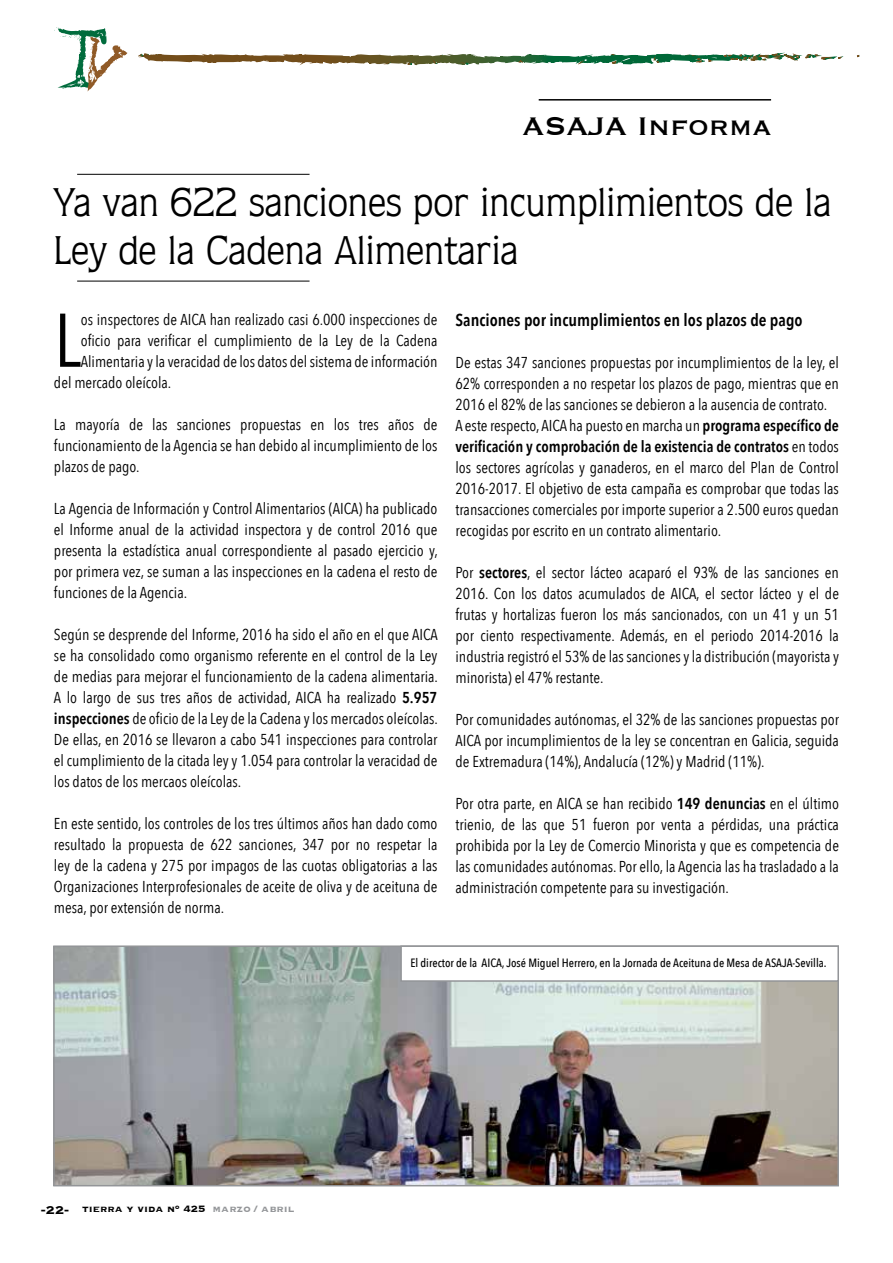
<style>
.page{position:relative;width:893px;height:1263px;background:#fff}
.page>*{position:absolute;margin:0;border:0;box-sizing:border-box;transform-origin:0 0}
.t1{font:75px "Avenir Next Condensed";color:#000}
.t2{font:40.5px/48px "Quorum Std";color:#000}
.t3{font:33px "Copperplate";color:#000}
.t4{font:600 17.25px "Avenir Next Condensed";color:#000}
.t5{font:15.75px/21px "Avenir Next Condensed";color:#000;text-align:justify}
.t6{font:500 12px "Avenir Next Condensed";color:#000}
.t7{font:700 12px "Copperplate";color:#000}
.s1{font-weight:600}
.s2{font-size:15px}
.s3{color:#939598}
</style>
<div class="page">
<svg style="left:54px;top:27px;width:790px;height:65px"></svg>
<hr style="left:539px;top:99px;width:232px;height:2px;background:#000">
<hr style="left:77px;top:174px;width:233px;height:1px;background:#000">
<hr style="left:77px;top:281px;width:233px;height:1px;background:#000">
<img style="left:56px;top:948px;width:780px;height:235px">
<div style="left:53px;top:945px;width:786px;height:241px;border:2px solid #939598"></div>
<div style="left:401px;top:946px;width:437px;height:35px;background:#fff"></div>
<div style="left:400px;top:945px;width:439px;height:37px;border:2px solid #939598"></div>
<h3 class="t3" style="left:523px;top:105px;width:250px">ASAJA Informa</h3>
<h2 class="t2" style="left:53px;top:179px;width:780px">Ya van 622 sanciones por incumplimientos de la<br>Ley de la Cadena Alimentaria</h2>
<h1 class="t1" style="left:54px;top:276px;width:28px">L</h1>
<p class="t5" style="left:81px;top:308px;width:358px">os inspectores de AICA han realizado casi 6.000 inspecciones de</p>
<p class="t5" style="left:81px;top:329px;width:358px">oficio para verificar el cumplimiento de la Ley de la Cadena</p>
<p class="t5" style="left:81px;top:350px;width:358px">Alimentaria y la veracidad de los datos del sistema de información</p>
<p class="t5" style="left:54px;top:371px;width:119px">del mercado oleícola.</p>
<p class="t5" style="left:54px;top:413px;width:385px">La mayoría de las sanciones propuestas en los tres años de funcionamiento de la Agencia se han debido al incumplimiento de los plazos de pago.</p>
<p class="t5" style="left:54px;top:497px;width:385px">La Agencia de Información y Control Alimentarios (AICA) ha publicado el Informe anual de la actividad inspectora y de control 2016 que presenta la estadística anual correspondiente al pasado ejercicio y, por primera vez, se suman a las inspecciones en la cadena el resto de funciones de la Agencia.</p>
<p class="t5" style="left:54px;top:623px;width:385px">Según se desprende del Informe, 2016 ha sido el año en el que AICA se ha consolidado como organismo referente en el control de la Ley de medias para mejorar el funcionamiento de la cadena alimentaria.<br>A lo largo de sus tres años de actividad, AICA ha realizado <span class="s1">5.957 inspecciones</span> de oficio de la Ley de la Cadena y los mercados oleícolas.<br>De ellas, en 2016 se llevaron a cabo 541 inspecciones para controlar el cumplimiento de la citada ley y 1.054 para controlar la veracidad de los datos de los mercaos oleícolas.</p>
<p class="t5" style="left:54px;top:812px;width:385px">En este sentido, los controles de los tres últimos años han dado como resultado la propuesta de 622 sanciones, 347 por no respetar la ley de la cadena y 275 por impagos de las cuotas obligatorias a las Organizaciones Interprofesionales de aceite de oliva y de aceituna de mesa, por extensión de norma.</p>
<p class="t4" style="left:455px;top:305px;width:349px">Sanciones por incumplimientos en los plazos de pago</p>
<p class="t5" style="left:455px;top:351px;width:385px;text-align:left">De estas 347 sanciones propuestas por incumplimientos de la ley, el 62% corresponden a no respetar los plazos de pago, mientras que en 2016 el 82% de las sanciones se debieron a la ausencia de contrato.<br>A este respecto, AICA ha puesto en marcha un <span class="s1">programa específico de verificación y comprobación de la existencia de contratos</span> en todos los sectores agrícolas y ganaderos, en el marco del Plan de Control 2016-2017. El objetivo de esta campaña es comprobar que todas las transacciones comerciales por importe superior a 2.500 euros quedan recogidas por escrito en un contrato alimentario.</p>
<p class="t5" style="left:455px;top:561px;width:385px">Por <span class="s1">sectores</span>, el sector lácteo acaparó el 93% de las sanciones en 2016. Con los datos acumulados de AICA, el sector lácteo y el de frutas y hortalizas fueron los más sancionados, con un 41 y un 51 por ciento respectivamente. Además, en el periodo 2014-2016 la industria registró el 53% de las sanciones y la distribución (mayorista y minorista) el 47% restante.</p>
<p class="t5" style="left:455px;top:708px;width:385px">Por comunidades autónomas, el 32% de las sanciones propuestas por AICA por incumplimientos de la ley se concentran en Galicia, seguida de Extremadura (14%), Andalucía (12%) y Madrid (11%).</p>
<p class="t5" style="left:455px;top:792px;width:385px">Por otra parte, en AICA se han recibido <span class="s1">149 denuncias</span> en el último trienio, de las que 51 fueron por venta a pérdidas, una práctica prohibida por la Ley de Comercio Minorista y que es competencia de las comunidades autónomas. Por ello, la Agencia las ha trasladado a la administración competente para su investigación.</p>
<p class="t7" style="left:41px;top:1201px;width:255px"><span class="s2">-22-</span> tierra y vida nº 425 <span class="s3">marzo / abril</span></p>
<p class="t6" style="left:410px;top:956px;width:418px">El director de la AICA, José Miguel Herrero, en la Jornada de Aceituna de Mesa de ASAJA-Sevilla.</p>
</div>
